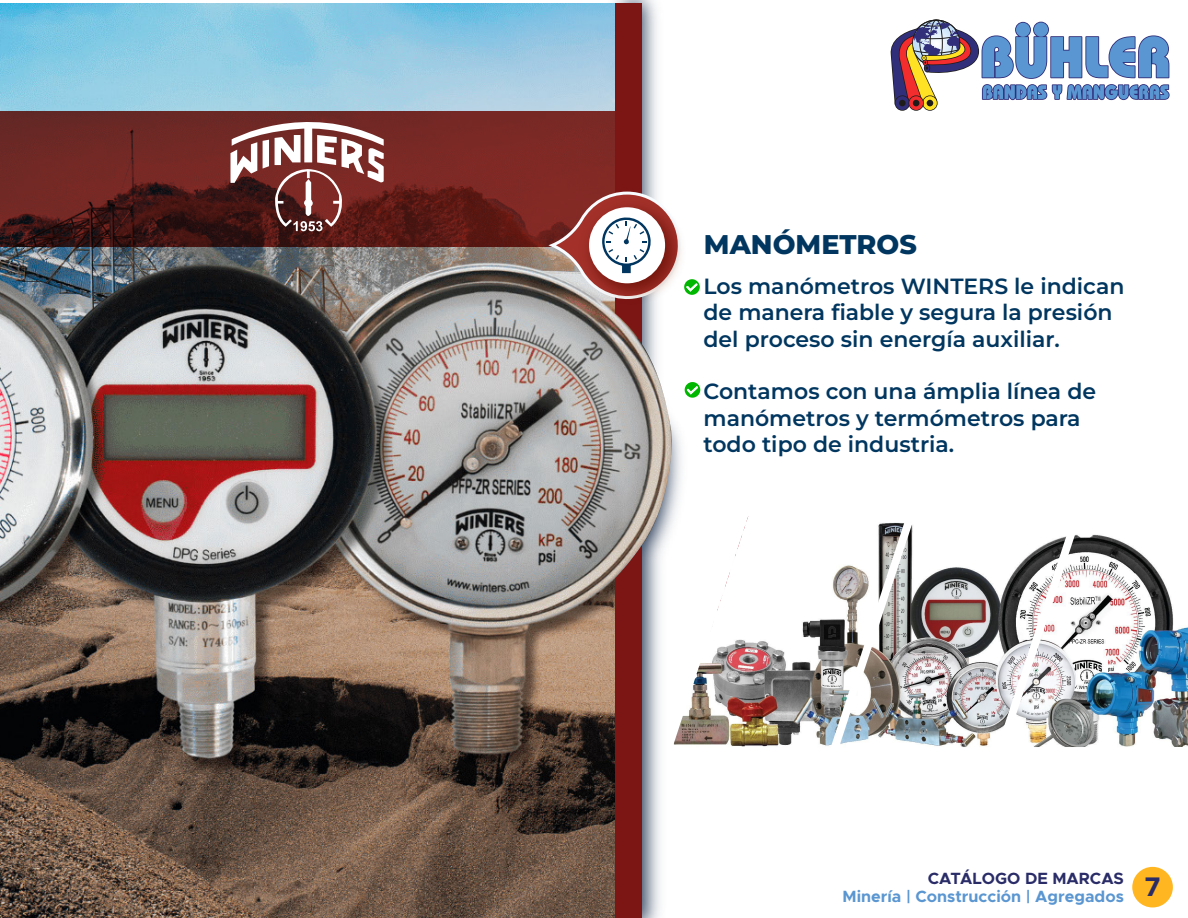
<style>
.page{position:relative;width:1188px;height:918px;background:#fff}
.page>*{position:absolute;margin:0;border:0;box-sizing:border-box;transform-origin:0 0}
.t1{font:800 27px "Montserrat";color:#00365f}
.t2{font:700 27px "Metropolis";color:#2a2c68}
.t3{font:600 22.05px/26.4px "Montserrat";color:#00365f}
.t4{font:700 16.35px "Metropolis";color:#5a96d1}
.t5{font:700 16.35px "Metropolis";color:#2a2c68}
</style>
<div class="page">
<img style="left:642px;top:24px;width:59px;height:894px">
<img style="left:673px;top:516px;width:166px;height:231px">
<svg style="left:709px;top:516px;width:95px;height:120px"></svg>
<img style="left:839px;top:522px;width:167px;height:225px">
<img style="left:1006px;top:534px;width:182px;height:213px">
<img style="left:0;top:3px;width:615px;height:915px">
<svg style="left:0;top:111px;width:615px;height:135px;background:#66221f"></svg>
<div style="left:895px;top:95px;width:15px;height:16px;border:2px solid #1e1c1b;border-radius:50%"></div>
<svg style="left:895px;top:96px;width:14px;height:14px"></svg>
<div style="left:922px;top:95px;width:16px;height:16px;border:2px solid #1e1c1b;border-radius:50%"></div>
<svg style="left:923px;top:96px;width:14px;height:14px"></svg>
<div style="left:908px;top:95px;width:16px;height:16px;border:2px solid #1e1c1b;border-radius:50%"></div>
<svg style="left:909px;top:96px;width:14px;height:14px"></svg>
<svg style="left:890px;top:20px;width:280px;height:86px"></svg>
<div style="left:1132px;top:867px;width:41px;height:40px;background:#ffb620;border-radius:50%"></div>
<div style="left:615px;top:3px;width:27px;height:915px;background:#7c1614"></div>
<svg style="left:685px;top:382px;width:15px;height:16px"></svg>
<svg style="left:545px;top:190px;width:155px;height:111px"></svg>
<svg style="left:230px;top:100px;width:154px;height:131px"></svg>
<img style="left:541px;top:272px;width:133px;height:318px">
<img style="left:572px;top:0;width:85px;height:24px">
<p class="t1" style="left:704px;top:227px;width:214px">MANÓMETROS</p>
<p class="t3" style="left:704px;top:272px;width:422px">Los manómetros WINTERS le indican de manera fiable y segura la presión del proceso sin energía auxiliar.</p>
<p class="t3" style="left:704px;top:378px;width:394px">Contamos con una ámplia línea de manómetros y termómetros para todo tipo de industria.</p>
<p class="t5" style="left:928px;top:868px;width:198px">CATÁLOGO DE MARCAS</p>
<p class="t4" style="left:843px;top:886px;width:283px">Minería | Construcción | Agregados</p>
<p class="t2" style="left:1145px;top:870px;width:18px">7</p>
</div>
